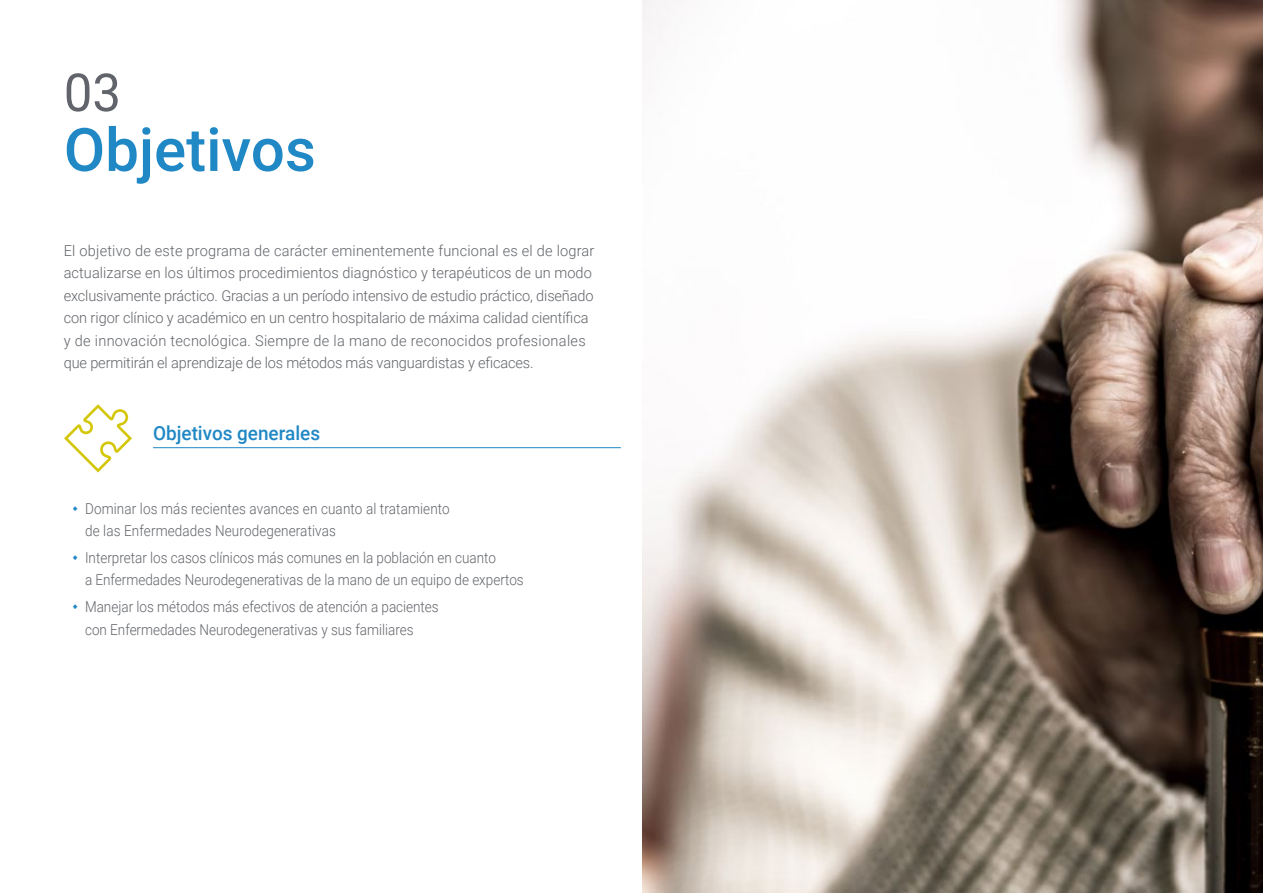
<style>
.page{position:relative;width:1263px;height:893px;background:#fff}
.page>*{position:absolute;margin:0;border:0;box-sizing:border-box;transform-origin:0 0}
.t1{font:500 60px "Roboto";color:#2088c5}
.t2{font:52.5px "Roboto";color:#61646a}
.t3{font:500 19.5px "Roboto";color:#2088c5}
.t4{font:300 15px/22.5px "Roboto";color:#61646a}
.t5{font:300 15px/22.5px "Roboto";color:#61646a;scale:.9 1}
</style>
<div class="page">
<img style="left:642px;top:0;width:621px;height:893px">
<hr style="left:153px;top:447px;width:468px;height:1px;background:#2088c5">
<svg style="left:64px;top:404px;width:68px;height:68px"></svg>
<h2 class="t2" style="left:64px;top:56px;width:59px">03</h2>
<h1 class="t1" style="left:64px;top:108px;width:254px">Objetivos</h1>
<p class="t4" style="left:64px;top:239px;width:532px">El objetivo de este programa de carácter eminentemente funcional es el de lograr actualizarse en los últimos procedimientos diagnóstico y terapéuticos de un modo exclusivamente práctico. Gracias a un período intensivo de estudio práctico, diseñado con rigor clínico y académico en un centro hospitalario de máxima calidad científica y de innovación tecnológica. Siempre de la mano de reconocidos profesionales que permitirán el aprendizaje de los métodos más vanguardistas y eficaces.</p>
<h3 class="t3" style="left:153px;top:420px;width:169px">Objetivos generales</h3>
<p class="t5" style="left:85px;top:497px;width:407px">Dominar los más recientes avances en cuanto al tratamiento de las Enfermedades Neurodegenerativas</p>
<p class="t5" style="left:85px;top:546px;width:489px">Interpretar los casos clínicos más comunes en la población en cuanto<br>a Enfermedades Neurodegenerativas de la mano de un equipo de expertos</p>
<p class="t5" style="left:85px;top:595px;width:394px">Manejar los métodos más efectivos de atención a pacientes con Enfermedades Neurodegenerativas y sus familiares</p>
</div>
